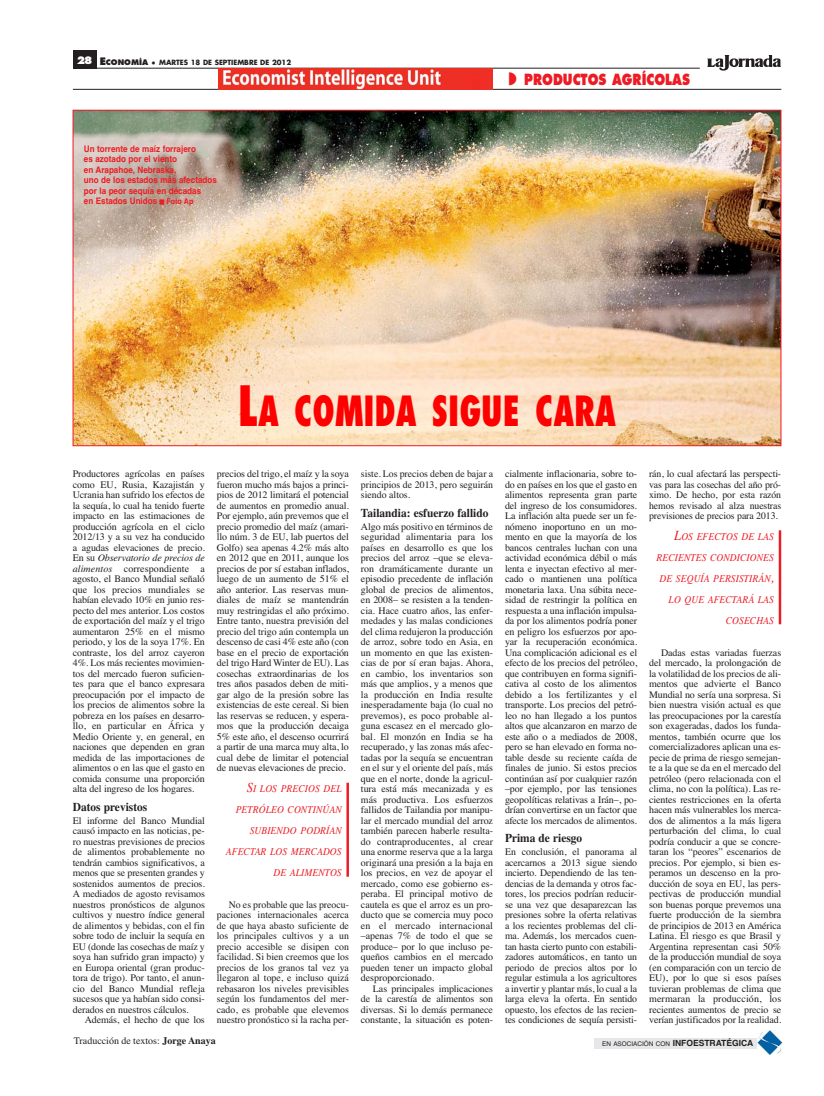
<style>
.page{position:relative;width:824px;height:1096px;background:#fff}
.page>*{position:absolute;margin:0;border:0;box-sizing:border-box;transform-origin:0 0}
.t1{font:800 condensed 40.5px "Futura";color:#f00;scale:.85 1}
.t2{font:800 15px "Futura";color:#ed1c24;scale:.8 1}
.t3{font:700 12px "Times";color:#231f20;scale:.95 1}
.t4{font:italic 10.5px/21px "Times";letter-spacing:.015em;color:#ed1c24;text-align:right;scale:.9 1}
.t5{font:10px/10.5px "Times";letter-spacing:-.01em;color:#231f20;text-align:justify}
.t6{font:700 9px/10.5px "Helvetica";color:#ed1c24;scale:.9 1}
.t7{font:700 7px "Futura";color:#231f20}
.t8{font:6.4px "Helvetica";color:#231f20}
.s1{font-weight:800;font-size:10px}
.s2{font-weight:800;font-size:7.5px}
.s3{font-size:8px}
.s4{font-size:54px}
.s5{font-style:italic}
.s6{font-size:14px}
.s7{font-weight:700}
.s8{font-weight:700;font-size:8.5px}
</style>
<div class="page">
<hr style="left:73px;top:89px;width:708px;height:1px;background:#231f20">
<svg style="left:707px;top:55px;width:73px;height:16px"></svg>
<hr style="left:73px;top:68px;width:626px;height:1px;background:#231f20">
<div style="left:73px;top:50px;width:23px;height:18px;background:#231f20"></div>
<img style="left:218px;top:69px;width:274px;height:21px">
<hr style="left:346px;top:783px;width:3px;height:94px;background:#ed1c24">
<hr style="left:778px;top:530px;width:3px;height:94px;background:#ed1c24">
<img style="left:75px;top:112px;width:704px;height:332px">
<div style="left:594px;top:1038px;width:162px;height:10px;background:#e6e7e8"></div>
<img style="left:757px;top:1030px;width:25px;height:24px">
<p class="t7" style="left:77px;top:60px;width:216px"><sup>28</sup> <span class="s1">E</span><span class="s2">CONOMÍA</span> <span class="s3">•</span> MARTES 18 DE SEPTIEMBRE DE 2012</p>
<p class="t6" style="left:84px;top:144px;width:149px">Un torrente de maíz forrajero<br>es azotado por el viento<br>en Arapahoe, Nebraska,<br>uno de los estados más afectados por la peor sequía en décadas<br>en Estados Unidos ■ <span class="s3">Foto Ap</span></p>
<h2 class="t2" style="left:508px;top:73px;width:228px">◗ PRODUCTOS AGRÍCOLAS</h2>
<h1 class="t1" style="left:238px;top:394px;width:446px"><span class="s4">L</span>A COMIDA SIGUE CARA</h1>
<p class="t5" style="left:73px;top:470px;width:134px">Productores agrícolas en países como EU, Rusia, Kazajistán y Ucrania han sufrido los efectos de la sequía, lo cual ha tenido fuerte impacto en las estimaciones de producción agrícola en el ciclo 2012/13 y a su vez ha conducido a agudas elevaciones de precio.<br>En su <span class="s5">Observatorio de precios de alimentos</span> correspondiente a agosto, el Banco Mundial señaló que los precios mundiales se habían elevado 10% en junio res&shy;pecto del mes anterior. Los costos de exportación del maíz y el trigo aumentaron 25% en el mismo periodo, y los de la soya 17%. En contraste, los del arroz cayeron 4%. Los más recientes movimien&shy;tos del mercado fueron suficien&shy;tes para que el banco expresara preocupación por el impacto de los precios de alimentos sobre la pobreza en los países en desarro&shy;llo, en particular en África y Medio Oriente y, en general, en naciones que dependen en gran medida de las importaciones de alimentos o en las que el gasto en comida consume una proporción alta del ingreso de los hogares.</p>
<p class="t3" style="left:73px;top:802px;width:80px">Datos previstos</p>
<p class="t5" style="left:73px;top:816px;width:134px">El informe del Banco Mundial causó impacto en las noticias, pe&shy;ro nuestras previsiones de precios de alimentos probablemente no tendrán cambios significativos, a menos que se presenten grandes y sostenidos aumentos de precios.<br>A mediados de agosto revisamos nuestros pronósticos de algunos cultivos y nuestro índice general de alimentos y bebidas, con el fin sobre todo de incluir la sequía en EU (donde las cosechas de maíz y soya han sufrido gran impacto) y en Europa oriental (gran produc&shy;tora de trigo). Por tanto, el anun&shy;cio del Banco Mundial refleja sucesos que ya habían sido consi&shy;derados en nuestros cálculos.</p>
<p class="t5" style="left:85px;top:1016px;width:122px">Además, el hecho de que los</p>
<p class="t5" style="left:217px;top:470px;width:134px">precios del trigo, el maíz y la soya fueron mucho más bajos a princi&shy;pios de 2012 limitará el potencial de aumentos en promedio anual.<br>Por ejemplo, aún prevemos que el precio promedio del maíz (amari&shy;llo núm. 3 de EU, lab puertos del Golfo) sea apenas 4.2% más alto en 2012 que en 2011, aunque los precios de por sí estaban inflados, luego de un aumento de 51% el año anterior. Las reservas mun&shy;diales de maíz se mantendrán muy restringidas el año próximo.<br>Entre tanto, nuestra previsión del precio del trigo aún contempla un descenso de casi 4% este año (con base en el precio de exportación del trigo Hard Winter de EU). Las cosechas extraordinarias de los tres años pasados deben de miti&shy;gar algo de la presión sobre las existencias de este cereal. Si bien las reservas se reducen, y espera&shy;mos que la producción decaiga 5% este año, el descenso ocurrirá a partir de una marca muy alta, lo cual debe de limitar el potencial de nuevas elevaciones de precio.</p>
<p class="t4" style="left:226px;top:779px;width:130px"><span class="s6">S</span>I LOS PRECIOS DEL<br>PETRÓLEO CONTINÚAN<br>SUBIENDO PODRÍAN<br>AFECTAR LOS MERCADOS<br>DE ALIMENTOS</p>
<p class="t5" style="left:217px;top:900px;width:134px;text-indent:12px">No es probable que las preocu&shy;paciones internacionales acerca de que haya abasto suficiente de los principales cultivos y a un precio accesible se disipen con facilidad. Si bien creemos que los precios de los granos tal vez ya llegaron al tope, e incluso quizá rebasaron los niveles previsibles según los fundamentos del mer&shy;cado, es probable que elevemos nuestro pronóstico si la racha per-</p>
<p class="t5" style="left:361px;top:470px;width:133px">siste. Los precios deben de bajar a principios de 2013, pero seguirán siendo altos.</p>
<p class="t3" style="left:361px;top:508px;width:136px">Tailandia: esfuerzo fallido</p>
<p class="t5" style="left:361px;top:522px;width:134px">Algo más positivo en términos de seguridad alimentaria para los países en desarrollo es que los precios del arroz –que se eleva&shy;ron dramáticamente durante un episodio precedente de inflación global de precios de alimentos, en 2008– se resisten a la tenden&shy;cia. Hace cuatro años, las enfer&shy;medades y las malas condiciones del clima redujeron la producción de arroz, sobre todo en Asia, en un momento en que las existen&shy;cias de por sí eran bajas. Ahora, en cambio, los inventarios son más que amplios, y a menos que la producción en India resulte inesperadamente baja (lo cual no prevemos), es poco probable al&shy;guna escasez en el mercado glo&shy;bal. El monzón en India se ha recuperado, y las zonas más afec&shy;tadas por la sequía se encuentran en el sur y el oriente del país, más que en el norte, donde la agricul&shy;tura está más mecanizada y es más productiva. Los esfuerzos fallidos de Tailandia por manipu&shy;lar el mercado mundial del arroz también parecen haberle resulta&shy;do contraproducentes, al crear una enorme reserva que a la larga originará una presión a la baja en los precios, en vez de apoyar el mercado, como ese gobierno es&shy;peraba. El principal motivo de cautela es que el arroz es un pro&shy;ducto que se comercia muy poco en el mercado internacional –apenas 7% de todo el que se produce– por lo que incluso pe&shy;queños cambios en el mercado pueden tener un impacto global desproporcionado.</p>
<p class="t5" style="left:361px;top:984px;width:134px;text-indent:12px">Las principales implicaciones de la carestía de alimentos son diversas. Si lo demás permanece constante, la situación es poten-</p>
<p class="t5" style="left:505px;top:470px;width:134px">cialmente inflacionaria, sobre to&shy;do en países en los que el gasto en alimentos representa gran parte del ingreso de los consumidores.<br>La inflación alta puede ser un fe&shy;nómeno inoportuno en un mo&shy;mento en que la mayoría de los bancos centrales luchan con una actividad económica débil o más lenta e inyectan efectivo al mer&shy;cado o mantienen una política monetaria laxa. Una súbita nece&shy;sidad de restringir la política en respuesta a una inflación impulsa&shy;da por los alimentos podría poner en peligro los esfuerzos por apo&shy;yar la recuperación económica.<br>Una complicación adicional es el efecto de los precios del petróleo, que contribuyen en forma signifi&shy;cativa al costo de los alimentos debido a los fertilizantes y el transporte. Los precios del petró&shy;leo no han llegado a los puntos altos que alcanzaron en marzo de este año o a mediados de 2008, pero se han elevado en forma no&shy;table desde su reciente caída de finales de junio. Si estos precios continúan así por cualquier razón –por ejemplo, por las tensiones geopolíticas relativas a Irán–, po&shy;drían convertirse en un factor que afecte los mercados de alimentos.</p>
<p class="t3" style="left:505px;top:834px;width:83px">Prima de riesgo</p>
<p class="t5" style="left:505px;top:848px;width:134px">En conclusión, el panorama al acercarnos a 2013 sigue siendo incierto. Dependiendo de las ten&shy;dencias de la demanda y otros fac&shy;tores, los precios podrían reducir&shy;se una vez que desaparezcan las presiones sobre la oferta relativas a los recientes problemas del cli&shy;ma. Además, los mercados cuen&shy;tan hasta cierto punto con estabili&shy;zadores automáticos, en tanto un periodo de precios altos por lo regular estimula a los agricultores a invertir y plantar más, lo cual a la larga eleva la oferta. En sentido opuesto, los efectos de las recien&shy;tes condiciones de sequía persisti-</p>
<p class="t5" style="left:649px;top:470px;width:134px">rán, lo cual afectará las perspecti&shy;vas para las cosechas del año pró&shy;ximo. De hecho, por esta razón hemos revisado al alza nuestras previsiones de precios para 2013.</p>
<p class="t4" style="left:656px;top:527px;width:132px"><span class="s6">L</span>OS EFECTOS DE LAS<br>RECIENTES CONDICIONES<br>DE SEQUÍA PERSISTIRÁN<span class="s6">,<br></span>LO QUE AFECTARÁ LAS<br>COSECHAS</p>
<p class="t5" style="left:649px;top:648px;width:134px;text-indent:12px">Dadas estas variadas fuerzas del mercado, la prolongación de la volatilidad de los precios de ali&shy;mentos que advierte el Banco Mundial no sería una sorpresa. Si bien nuestra visión actual es que las preocupaciones por la carestía son exageradas, dados los funda&shy;mentos, también ocurre que los comercializadores aplican una es&shy;pecie de prima de riesgo semejan&shy;te a la que se da en el mercado del petróleo (pero relacionada con el clima, no con la política). Las re&shy;cientes restricciones en la oferta hacen más vulnerables los merca&shy;dos de alimentos a la más ligera perturbación del clima, lo cual podría conducir a que se concre&shy;taran los “peores” escenarios de precios. Por ejemplo, si bien es&shy;peramos un descenso en la pro&shy;ducción de soya en EU, las pers&shy;pectivas de producción mundial son buenas porque prevemos una fuerte producción de la siembra de principios de 2013 en América Latina. El riesgo es que Brasil y Argentina representan casi 50% de la producción mundial de soya (en comparación con un tercio de EU), por lo que si esos países tuvieran problemas de clima que mermaran la producción, los recientes aumentos de precio se verían justificados por la realidad.</p>
<p class="t5" style="left:74px;top:1037px;width:143px">Traducción de textos: <span class="s7">Jorge Anaya</span></p>
<p class="t8" style="left:602px;top:1041px;width:153px">EN ASOCIACIÓN CON <span class="s8">INFOESTRATÉGICA</span></p>
</div>
